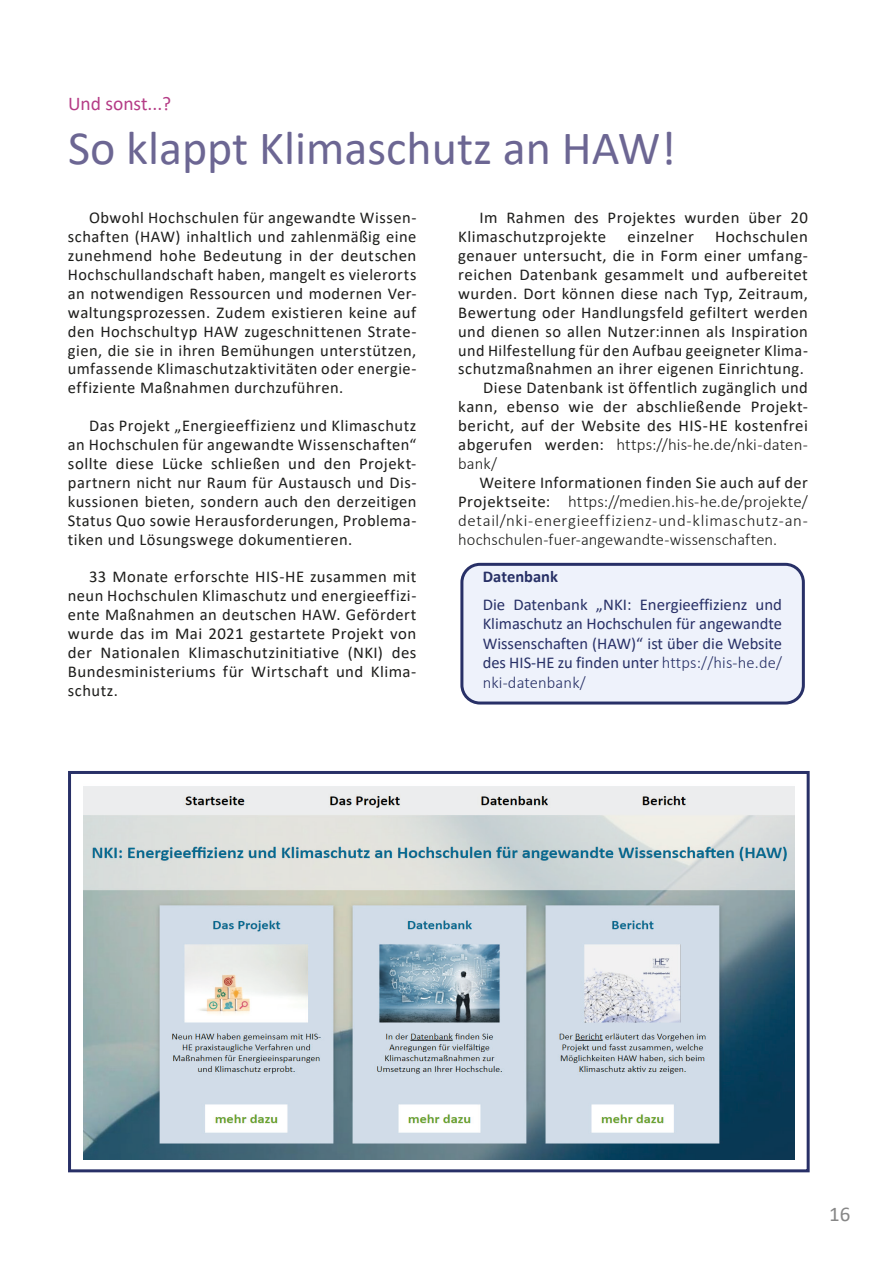
<style>
.page{position:relative;width:893px;height:1263px;background:#fff}
.page>*{position:absolute;margin:0;border:0;box-sizing:border-box;transform-origin:0 0}
.Überschrift_1_rot{font:48px "Calibri";color:#6c6693}
.t1{font:21px "Calibri";color:#878787}
.Autorinnennamen{font:19.5px "Calibri";color:#b53c86}
.Standard_1-spaltig__Erstzeileneinzug{font:16.5px/18.9px "Calibri";letter-spacing:.025em;color:#1d1d1b;text-align:justify}
.Standard_1-spaltig__Erstzeileneinzug-2{font:300 16.5px/18.9px "Calibri";letter-spacing:.01em;color:#1d1d1b;text-align:justify}
.Standard_Editorial{font:16.5px/19.5px "Calibri";color:#283067;text-align:justify}
.Standard_1-spaltig{font:700 16.5px "Calibri";color:#273066}
.s1{font-weight:300}
.s2{font-weight:400}
.s3{color:#273066}
.s4{font-weight:300;color:#273066}
</style>
<div class="page">
<div style="left:462px;top:564px;width:341px;height:139px;background:#eef2fb;border-radius:18px"></div>
<div style="left:460px;top:563px;width:345px;height:141px;border:3px solid #283067;border-radius:18px"></div>
<img style="left:84px;top:786px;width:711px;height:373px">
<div style="left:68px;top:771px;width:742px;height:401px;border:3px solid #283067"></div>
<p class="Autorinnennamen" style="left:68px;top:90px;width:105px">Und sonst...?</p>
<p class="Überschrift_1_rot" style="left:68px;top:115px;width:610px">So klappt Klimaschutz an HAW!</p>
<p class="Standard_1-spaltig__Erstzeileneinzug" style="left:68px;top:208px;width:350px;text-indent:21px">Obwohl Hochschulen für angewandte Wissen&shy;schaften (HAW) inhaltlich und zahlenmäßig eine zunehmend hohe Bedeutung in der deutschen Hochschullandschaft haben, mangelt es vielerorts an notwendigen Ressourcen und modernen Ver&shy;waltungsprozessen. Zudem existieren keine auf den Hochschultyp HAW zugeschnittenen Strate&shy;gien, die sie in ihren Bemühungen unterstützen, umfassende Klimaschutzaktivitäten oder energie&shy;effiziente Maßnahmen durchzuführen.</p>
<p class="Standard_1-spaltig__Erstzeileneinzug" style="left:68px;top:416px;width:350px;text-indent:21px">Das Projekt „Energieeffizienz und Klimaschutz an Hochschulen für angewandte Wissenschaften“ sollte diese Lücke schließen und den Projekt&shy;partnern nicht nur Raum für Austausch und Dis&shy;kussionen bieten, sondern auch den derzeitigen Status Quo sowie Herausforderungen, Problema&shy;tiken und Lösungswege dokumentieren.</p>
<p class="Standard_1-spaltig__Erstzeileneinzug" style="left:68px;top:567px;width:350px;text-indent:21px">33 Monate erforschte HIS-HE zusammen mit neun Hochschulen Klimaschutz und energieeffizi&shy;ente Maßnahmen an deutschen HAW. Gefördert wurde das im Mai 2021 gestartete Projekt von der Nationalen Klimaschutzinitiative (NKI) des Bundesministeriums für Wirtschaft und Klima&shy;schutz.</p>
<p class="Standard_1-spaltig__Erstzeileneinzug" style="left:458px;top:208px;width:351px;text-indent:21px">Im Rahmen des Projektes wurden über 20<br>Klimaschutzprojekte</p>
<p class="Standard_1-spaltig__Erstzeileneinzug" style="left:458px;top:227px;width:351px;text-indent:257px">Hochschulen genauer untersucht, die in Form einer umfang&shy;reichen Datenbank gesammelt und aufbereitet wurden. Dort können diese nach Typ, Zeitraum, Bewertung oder Handlungsfeld gefiltert werden und dienen so allen Nutzer:innen als Inspiration und Hilfestellung für den Aufbau geeigneter Klima&shy;schutzmaßnahmen an ihrer eigenen Einrichtung.</p>
<p class="Standard_1-spaltig__Erstzeileneinzug" style="left:458px;top:378px;width:351px;text-indent:25px">Diese Datenbank ist öffentlich zugänglich und kann, ebenso wie der abschließende Projekt&shy;bericht, auf der Website des HIS-HE kostenfrei abgerufen werden: <span class="s1">https://his-he.de/nki-daten&shy;bank/</span></p>
<p class="Standard_1-spaltig__Erstzeileneinzug-2" style="left:458px;top:473px;width:351px;text-indent:21px"><span class="s2">Weitere Informationen finden Sie auch auf der Projektseite:</span> https://medien.his-he.de/projekte/ detail/nki-energieeffizienz-und-klimaschutz-an&shy;hochschulen-fuer-angewandte-wissenschaften.</p>
<p class="Standard_1-spaltig" style="left:483px;top:565px;width:77px">Datenbank</p>
<p class="Standard_Editorial" style="left:483px;top:594px;width:301px"><span class="s3">Die Datenbank</span> „NKI: Energieeffizienz und Klimaschutz an Hochschulen für angewandte Wissenschaften (HAW)“ <span class="s3">ist über die Website des HIS-HE zu finden unter</span> <span class="s4">https://his-he.de/ nki-datenbank/</span></p>
<p class="Standard_1-spaltig__Erstzeileneinzug" style="left:628px;top:227px;width:68px">einzelner</p>
<p class="t1" style="left:829px;top:1200px;width:23px">16</p>
</div>
